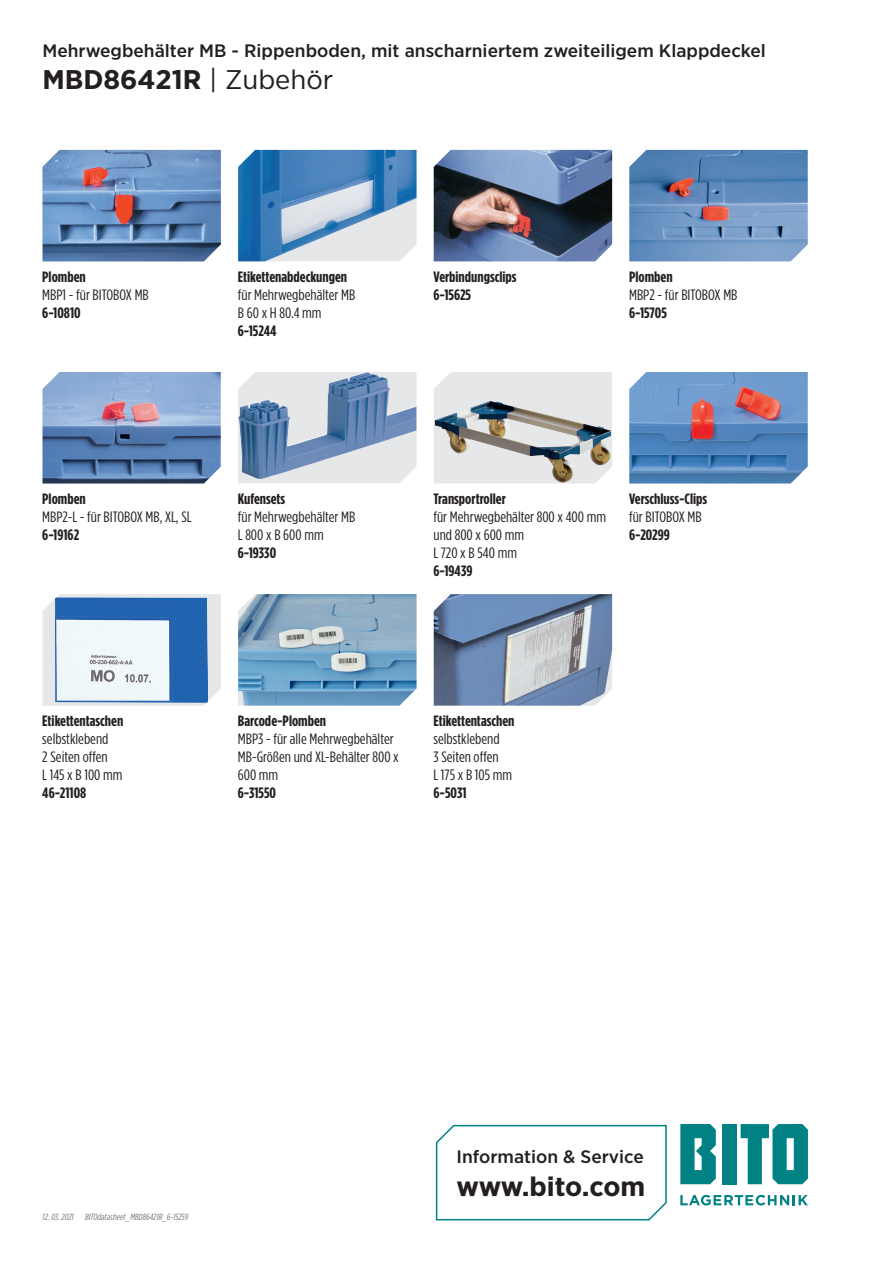
<style>
.page{position:relative;width:893px;height:1263px;background:#fff}
.page>*{position:absolute;margin:0;border:0;box-sizing:border-box;transform-origin:0 0}
.t1{font:700 27px "Gotham Narrow";color:#231f20;scale:1.1 1}
.t2{font:500 18px "Gotham Narrow";color:#231f20;scale:1.1 1}
.t3{font:15px/18px "Gotham Condensed";color:#231f20;scale:1.1 1}
.t4{font:700 15px/18px "Gotham Condensed";color:#231f20;scale:1.1 1}
.t5{font:italic 9px "Gotham Condensed";color:#76787b;scale:1.1 1}
.s1{font-weight:400}
</style>
<div class="page">
<svg style="left:680px;top:1195px;width:128px;height:10px"></svg>
<div style="left:723px;top:1124px;width:14px;height:60px;background:#008183"></div>
<svg style="left:680px;top:1124px;width:36px;height:60px;background:#229193"></svg>
<svg style="left:741px;top:1124px;width:67px;height:60px"></svg>
<svg style="left:435px;top:1124px;width:232px;height:97px"></svg>
<img style="left:434px;top:594px;width:178px;height:112px">
<img style="left:238px;top:594px;width:178px;height:112px">
<svg style="left:43px;top:594px;width:178px;height:112px;background:#e8e9eb"></svg>
<img style="left:55px;top:597px;width:153px;height:106px">
<img style="left:629px;top:372px;width:179px;height:111px">
<div style="left:434px;top:372px;width:178px;height:111px;background:#e6e7e9"></div>
<img style="left:435px;top:401px;width:177px;height:82px">
<svg style="left:238px;top:479px;width:166px;height:4px"></svg>
<img style="left:238px;top:372px;width:178px;height:107px">
<img style="left:43px;top:372px;width:178px;height:111px">
<img style="left:629px;top:150px;width:179px;height:111px">
<img style="left:434px;top:150px;width:178px;height:111px">
<img style="left:238px;top:150px;width:178px;height:111px">
<img style="left:43px;top:150px;width:178px;height:111px">
<p class="t2" style="left:43px;top:39px;width:659px">Mehrwegbehälter MB - Rippenboden, mit anscharniertem zweiteiligem Klappdeckel</p>
<h1 class="t1" style="left:43px;top:62px;width:266px">MBD86421R <span class="s1">| Zubehör</span></h1>
<p class="t4" style="left:42px;top:268px;width:41px">Plomben</p>
<p class="t3" style="left:42px;top:286px;width:98px">MBP1 - für BITOBOX MB</p>
<p class="t4" style="left:42px;top:304px;width:36px">6-10810</p>
<p class="t4" style="left:238px;top:268px;width:101px">Etikettenabdeckungen</p>
<p class="t3" style="left:238px;top:285px;width:108px">für Mehrwegbehälter MB<br>B 60 x H 80.4 mm</p>
<p class="t4" style="left:238px;top:322px;width:37px">6-15244</p>
<p class="t4" style="left:433px;top:268px;width:77px">Verbindungsclips<br>6-15625</p>
<p class="t4" style="left:629px;top:268px;width:41px">Plomben</p>
<p class="t3" style="left:629px;top:285px;width:100px">MBP2 - für BITOBOX MB</p>
<p class="t4" style="left:629px;top:304px;width:36px">6-15705</p>
<p class="t4" style="left:42px;top:490px;width:41px">Plomben</p>
<p class="t3" style="left:42px;top:508px;width:137px">MBP2-L - für BITOBOX MB, XL, SL</p>
<p class="t4" style="left:42px;top:526px;width:35px">6-19162</p>
<p class="t4" style="left:238px;top:490px;width:45px">Kufensets</p>
<p class="t3" style="left:238px;top:508px;width:108px">für Mehrwegbehälter MB<br>L 800 x B 600 mm</p>
<p class="t4" style="left:238px;top:544px;width:36px">6-19330</p>
<p class="t4" style="left:433px;top:490px;width:67px">Transportroller</p>
<p class="t3" style="left:433px;top:508px;width:158px">für Mehrwegbehälter 800 x 400 mm und 800 x 600 mm<br>L 720 x B 540 mm</p>
<p class="t4" style="left:433px;top:562px;width:37px">6-19439</p>
<p class="t4" style="left:629px;top:490px;width:73px">Verschluss-Clips</p>
<p class="t3" style="left:629px;top:508px;width:67px">für BITOBOX MB</p>
<p class="t4" style="left:629px;top:526px;width:39px">6-20299</p>
<p class="t4" style="left:42px;top:712px;width:75px">Etikettentaschen</p>
<p class="t3" style="left:42px;top:730px;width:74px">selbstklebend<br>2 Seiten offen<br>L 145 x B 100 mm</p>
<p class="t4" style="left:42px;top:784px;width:42px">46-21108</p>
<p class="t4" style="left:238px;top:712px;width:82px">Barcode-Plomben</p>
<p class="t3" style="left:238px;top:730px;width:148px">MBP3 - für alle Mehrwegbehälter<br>MB-Größen und XL-Behälter 800 x<br>600 mm</p>
<p class="t4" style="left:238px;top:784px;width:36px">6-31550</p>
<p class="t4" style="left:433px;top:712px;width:75px">Etikettentaschen</p>
<p class="t3" style="left:433px;top:730px;width:73px">selbstklebend<br>3 Seiten offen<br>L 175 x B 105 mm</p>
<p class="t4" style="left:433px;top:784px;width:32px">6-5031</p>
<p class="t5" style="left:43px;top:1212px;width:30px">12. 03. 2021</p>
<p class="t5" style="left:85px;top:1212px;width:95px">BITOdatasheet_MBD86421R_6-15259</p>
<p class="t2" style="left:457px;top:1145px;width:172px">Information &amp; Service</p>
<h1 class="t1" style="left:457px;top:1169px;width:173px">www.bito.com</h1>
</div>
